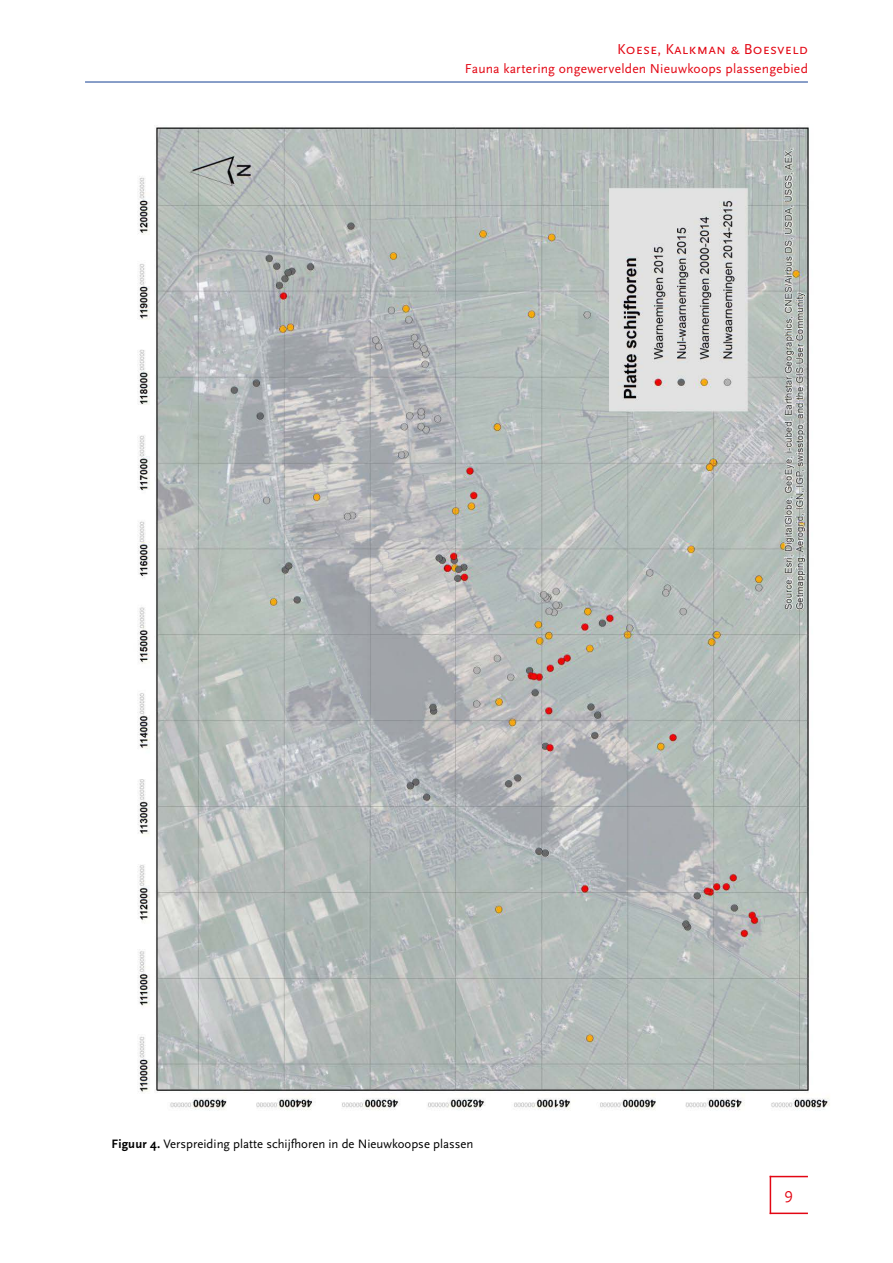
<style>
.page{position:relative;width:893px;height:1263px;background:#fff}
.page>*{position:absolute;margin:0;border:0;box-sizing:border-box;transform-origin:0 0}
.t1{font:16.5px "Scala Sans";color:#e30613}
.t2{font:15px "Scala Sans Caps";letter-spacing:.01em;color:#e30613}
.t3{font:13.5px "Scala Sans";letter-spacing:.015em;color:#e30613}
.t4{font:12.75px "Scala Sans";color:#000}
.s1{font-weight:700}
</style>
<div class="page">
<hr style="left:85px;top:81px;width:723px;height:2px;background:#164194">
<hr style="left:770px;top:1176px;width:38px;height:1px;background:#e30613">
<hr style="left:770px;top:1212px;width:38px;height:2px;background:#e30613">
<hr style="left:770px;top:1176px;width:1px;height:38px;background:#e30613">
<img style="left:137px;top:127px;width:693px;height:984px">
<p class="t2" style="left:617px;top:41px;width:192px">Koese, Kalkman &amp; Boesveld</p>
<p class="t3" style="left:465px;top:61px;width:344px">Fauna kartering ongewervelden Nieuwkoops plassengebied</p>
<p class="t4" style="left:112px;top:1137px;width:363px"><span class="s1">Figuur 4.</span> Verspreiding platte schijfhoren in de Nieuwkoopse plassen</p>
<p class="t1" style="left:784px;top:1185px;width:10px">9</p>
</div>
